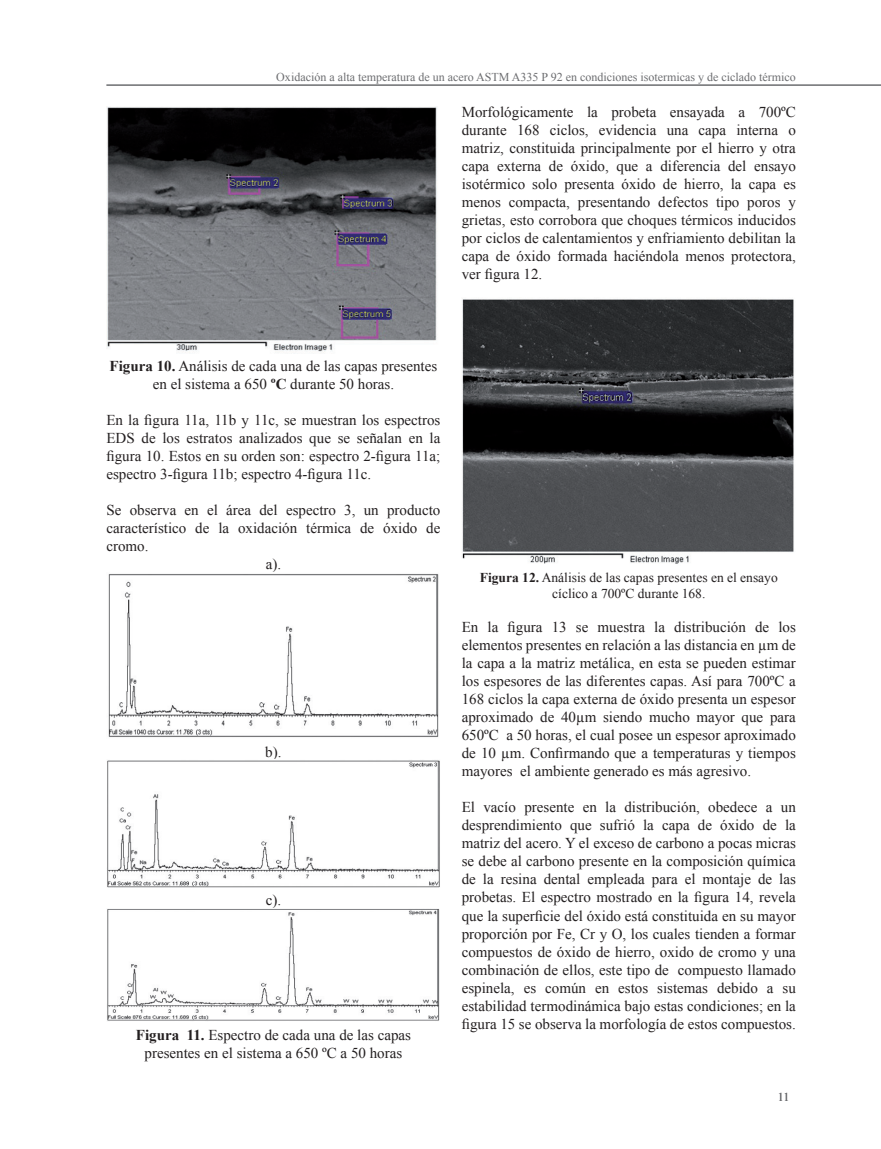
<style>
.page{position:relative;width:881px;height:1149px;background:#fff}
.page>*{position:absolute;margin:0;border:0;box-sizing:border-box;transform-origin:0 0}
.t1{font:15px/18px "Times New Roman";color:#231f20;text-align:justify}
.t2{font:13.5px/16.2px "Times New Roman";color:#231f20;text-align:center}
.t3{font:12px "Times New Roman";color:#6c6d70}
.s1{font-weight:700}
</style>
<div class="page">
<hr style="left:106px;top:84px;width:774px;height:2px;background:#6c6d70">
<img style="left:107px;top:107px;width:330px;height:246px">
<img style="left:108px;top:574px;width:331px;height:163px">
<img style="left:107px;top:760px;width:333px;height:127px">
<img style="left:107px;top:908px;width:333px;height:113px">
<img style="left:462px;top:299px;width:332px;height:265px">
<p class="t3" style="left:276px;top:69px;width:521px">Oxidación a alta temperatura de un acero ASTM A335 P 92 en condiciones isotermicas y de ciclado térmico</p>
<p class="t1" style="left:461px;top:102px;width:335px">Morfológicamente la probeta ensayada a 700ºC durante 168 ciclos, evidencia una capa interna o matriz, constituida principalmente por el hierro y otra capa externa de óxido, que a diferencia del ensayo isotérmico solo presenta óxido de hierro, la capa es menos compacta, presentando defectos tipo poros y grietas, esto corrobora que choques térmicos inducidos por ciclos de calentamientos y enfriamiento debilitan la capa de óxido formada haciéndola menos protectora, ver figura 12.</p>
<p class="t1" style="left:109px;top:357px;width:329px;text-align:center"><span class="s1">Figura 10.</span> Análisis de cada una de las capas presentes en el sistema a 650 <span class="s1">ºC</span> durante 50 horas.</p>
<p class="t1" style="left:106px;top:411px;width:335px">En la figura 11a, 11b y 11c, se muestran los espectros EDS de los estratos analizados que se señalan en la figura 10. Estos en su orden son: espectro 2-figura 11a; espectro 3-figura 11b; espectro 4-figura 11c.</p>
<p class="t1" style="left:106px;top:501px;width:335px">Se observa en el área del espectro 3, un producto</p>
<p class="t1" style="left:106px;top:519px;width:335px">característico de la oxidación térmica de óxido de</p>
<p class="t1" style="left:106px;top:537px;width:44px">cromo.</p>
<p class="t1" style="left:265px;top:555px;width:17px">a).</p>
<p class="t1" style="left:265px;top:742px;width:18px">b).</p>
<p class="t1" style="left:265px;top:890px;width:17px">c).</p>
<p class="t1" style="left:136px;top:1025px;width:276px;text-align:center"><span class="s1">Figura 11.</span> Espectro de cada una de las capas presentes en el sistema a 650 ºC a 50 horas</p>
<p class="t2" style="left:479px;top:569px;width:299px"><span class="s1">Figura 12.</span> Análisis de las capas presentes en el ensayo cíclico a 700ºC durante 168.</p>
<p class="t1" style="left:461px;top:617px;width:335px">En la figura 13 se muestra la distribución de los elementos presentes en relación a las distancia en µm de la capa a la matriz metálica, en esta se pueden estimar los espesores de las diferentes capas. Así para 700ºC a 168 ciclos la capa externa de óxido presenta un espesor aproximado de 40µm siendo mucho mayor que para 650ºC a 50 horas, el cual posee un espesor aproximado de 10 µm. Confirmando que a temperaturas y tiempos mayores el ambiente generado es más agresivo.</p>
<p class="t1" style="left:461px;top:797px;width:335px">El vacío presente en la distribución, obedece a un desprendimiento que sufrió la capa de óxido de la matriz del acero. Y el exceso de carbono a pocas micras se debe al carbono presente en la composición química de la resina dental empleada para el montaje de las probetas. El espectro mostrado en la figura 14, revela que la superficie del óxido está constituida en su mayor proporción por Fe, Cr y O, los cuales tienden a formar compuestos de óxido de hierro, oxido de cromo y una combinación de ellos, este tipo de compuesto llamado espinela, es común en estos sistemas debido a su estabilidad termodinámica bajo estas condiciones; en la figura 15 se observa la morfología de estos compuestos.</p>
<p class="t3" style="left:777px;top:1088px;width:13px">11</p>
</div>
